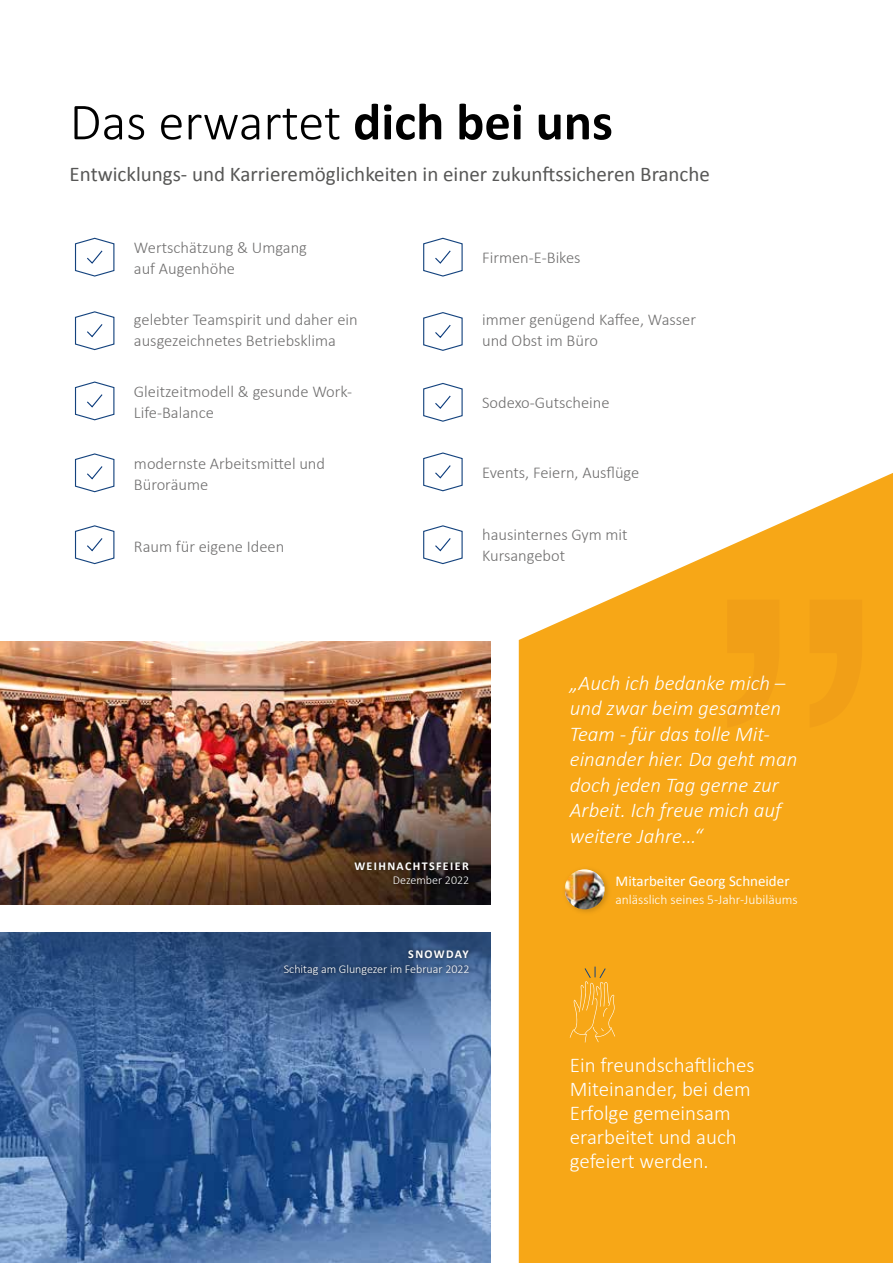
<style>
.page{position:relative;width:893px;height:1263px;background:#fff}
.page>*{position:absolute;margin:0;border:0;box-sizing:border-box;transform-origin:0 0}
.t1{font:300 52.5px "Calibri";color:#000}
.t2{font:italic 300 21px/25.5px "Calibri";color:#fff}
.t3{font:300 21px/24px "Calibri";color:#fff}
.t4{font:21px "Calibri";color:#575756}
.t5{font:300 16.5px/21px "Calibri";color:#706f6f}
.t6{font:15px "Calibri";color:#fff}
.t7{font:300 13.5px "Calibri";color:#fff}
.t8{font:300 12px "Calibri";color:#fff}
.t9{font:700 12px "Calibri";letter-spacing:.115em;color:#fff}
.s1{font-weight:700}
</style>
<div class="page">
<svg style="left:74px;top:237px;width:41px;height:40px"></svg>
<svg style="left:74px;top:311px;width:41px;height:40px"></svg>
<svg style="left:74px;top:381px;width:41px;height:40px"></svg>
<svg style="left:74px;top:453px;width:41px;height:40px"></svg>
<svg style="left:74px;top:525px;width:41px;height:40px"></svg>
<svg style="left:519px;top:473px;width:374px;height:790px;background:#f7b133"></svg>
<img style="left:0;top:1060px;width:490px;height:203px">
<img style="left:0;top:641px;width:490px;height:263px">
<svg style="left:570px;top:966px;width:45px;height:76px;background:#f5ac28"></svg>
<div style="left:727px;top:600px;width:135px;height:128px;background:#f19f17"></div>
<svg style="left:0;top:932px;width:490px;height:128px;background:#416596"></svg>
<div style="left:280px;top:946px;width:193px;height:33px;background:#000;opacity:.75"></div>
<div style="left:351px;top:858px;width:122px;height:31px;background:#000;opacity:.75"></div>
<svg style="left:423px;top:312px;width:40px;height:39px"></svg>
<svg style="left:423px;top:237px;width:40px;height:40px"></svg>
<svg style="left:423px;top:452px;width:40px;height:40px"></svg>
<svg style="left:423px;top:525px;width:40px;height:40px"></svg>
<svg style="left:423px;top:383px;width:40px;height:39px"></svg>
<div style="left:561px;top:866px;width:51px;height:51px;background:#000;opacity:.17"></div>
<img style="left:565px;top:869px;width:40px;height:40px;border-radius:20px">
<h1 class="t1" style="left:70px;top:89px;width:545px">Das erwartet <span class="s1">dich bei uns</span></h1>
<p class="t4" style="left:70px;top:160px;width:642px">Entwicklungs- und Karrieremöglichkeiten in einer zukunftssicheren Branche</p>
<p class="t5" style="left:134px;top:237px;width:175px">Wertschätzung &amp; Umgang auf Augenhöhe</p>
<p class="t5" style="left:134px;top:309px;width:225px">gelebter Teamspirit und daher ein ausgezeichnetes Betriebsklima</p>
<p class="t5" style="left:134px;top:380px;width:220px">Gleitzeitmodell &amp; gesunde Work-<br>Life-Balance</p>
<p class="t5" style="left:134px;top:452px;width:193px">modernste Arbeitsmittel und<br>Büroräume</p>
<p class="t5" style="left:134px;top:536px;width:152px">Raum für eigene Ideen</p>
<p class="t5" style="left:482px;top:247px;width:100px">Firmen-E-Bikes</p>
<p class="t5" style="left:482px;top:309px;width:215px">immer genügend Kaffee, Wasser und Obst im Büro</p>
<p class="t5" style="left:482px;top:391px;width:129px">Sodexo-Gutscheine</p>
<p class="t5" style="left:482px;top:462px;width:159px">Events, Feiern, Ausflüge</p>
<p class="t5" style="left:482px;top:524px;width:147px">hausinternes Gym mit<br>Kursangebot</p>
<p class="t9" style="left:354px;top:857px;width:116px">WEIHNACHTSFEIER</p>
<p class="t8" style="left:393px;top:873px;width:78px">Dezember 2022</p>
<p class="t9" style="left:408px;top:946px;width:62px">SNOWDAY</p>
<p class="t8" style="left:284px;top:961px;width:187px">Schitag am Glungezer im Februar 2022</p>
<p class="t2" style="left:570px;top:670px;width:229px">„Auch ich bedanke mich – und zwar beim gesamten<br>Team - für das tolle Mit&shy;einander hier. Da geht man doch jeden Tag gerne zur<br>Arbeit. Ich freue mich auf weitere Jahre…“</p>
<p class="t6" style="left:615px;top:871px;width:176px">Mitarbeiter Georg Schneider</p>
<p class="t7" style="left:615px;top:891px;width:184px">anlässlich seines 5-Jahr-Jubiläums</p>
<p class="t3" style="left:570px;top:1053px;width:186px">Ein freundschaftliches<br>Miteinander, bei dem<br>Erfolge gemeinsam erarbeitet und auch gefeiert werden.</p>
</div>
